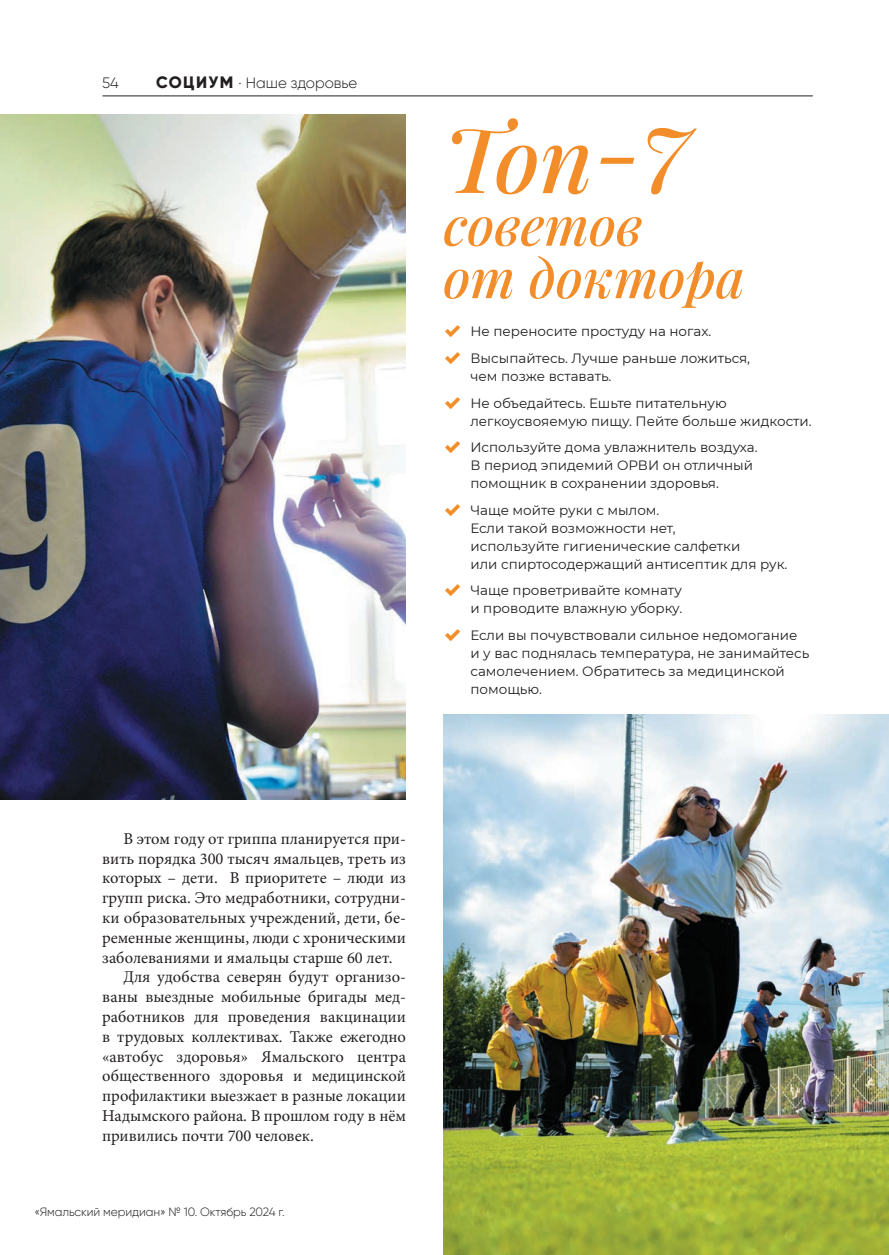
<style>
.page{position:relative;width:889px;height:1255px;background:#fff}
.page>*{position:absolute;margin:0;border:0;box-sizing:border-box;transform-origin:0 0}
.t1{font:italic 500 90px "Playfair Display";color:#f28d2a}
.t2{font:italic 500 54px/52.5px "Playfair Display";color:#f28d2a}
.t3{font:16.5px "Minion Pro";color:#231f20}
.t4{font:300 15px "Gilroy";color:#231f20}
.t5{font:13.5px/18px "Montserrat";color:#231f20}
.t6{font:300 12px "Gilroy";letter-spacing:-.01em;color:#231f20}
.s1{font-weight:800;font-size:16.5px}
</style>
<div class="page">
<hr style="left:102px;top:96px;width:711px;height:1px;background:#231f20">
<img style="left:0;top:115px;width:406px;height:684px">
<img style="left:444px;top:714px;width:445px;height:540px">
<p class="t4" style="left:102px;top:74px;width:18px">54</p>
<p class="t4" style="left:156px;top:74px;width:203px"><span class="s1">СОЦИУМ</span> . Наше здоровье</p>
<h1 class="t1" style="left:443px;top:89px;width:245px">Топ-7</h1>
<h2 class="t2" style="left:443px;top:195px;width:303px">советов<br>от доктора</h2>
<p class="t5" style="left:470px;top:318px;width:281px;line-height:26.5px">Не переносите простуду на ногах.<br>Высыпайтесь. Лучше раньше ложиться,</p>
<p class="t5" style="left:470px;top:362px;width:258px;line-height:26.5px">чем позже вставать.<br>Не объедайтесь. Ешьте питательную</p>
<p class="t5" style="left:470px;top:407px;width:343px;line-height:26.5px">легкоусвояемую пищу. Пейте больше жидкости.<br>Используйте дома увлажнитель воздуха.</p>
<p class="t5" style="left:470px;top:456px;width:284px">В период эпидемий ОРВИ он отличный помощник в сохранении здоровья.</p>
<p class="t5" style="left:470px;top:500px;width:318px">Чаще мойте руки с мылом.<br>Если такой возможности нет,<br>используйте гигиенические салфетки<br>или спиртосодержащий антисептик для рук.</p>
<p class="t5" style="left:470px;top:581px;width:213px">Чаще проветривайте комнату и проводите влажную уборку.</p>
<p class="t5" style="left:470px;top:625px;width:340px">Если вы почувствовали сильное недомогание и у вас поднялась температура, не занимайтесь самолечением. Обратитесь за медицинской помощью.</p>
<p class="t3" style="left:123px;top:827px;width:284px">В этом году от гриппа планируется при-</p>
<p class="t3" style="left:102px;top:847px;width:305px">вить порядка 300 тысяч ямальцев, треть из</p>
<p class="t3" style="left:102px;top:867px;width:305px">которых – дети. В приоритете – люди из</p>
<p class="t3" style="left:102px;top:886px;width:305px">групп риска. Это медработники, сотрудни-</p>
<p class="t3" style="left:102px;top:906px;width:305px">ки образовательных учреждений, дети, бе-</p>
<p class="t3" style="left:102px;top:926px;width:305px">ременные женщины, люди с хроническими</p>
<p class="t3" style="left:102px;top:946px;width:292px">заболеваниями и ямальцы старше 60 лет.</p>
<p class="t3" style="left:123px;top:966px;width:284px">Для удобства северян будут организо-</p>
<p class="t3" style="left:102px;top:985px;width:305px">ваны выездные мобильные бригады мед-</p>
<p class="t3" style="left:102px;top:1005px;width:305px">работников для проведения вакцинации</p>
<p class="t3" style="left:102px;top:1025px;width:305px">в трудовых коллективах. Также ежегодно</p>
<p class="t3" style="left:102px;top:1045px;width:305px">«автобус здоровья» Ямальского центра</p>
<p class="t3" style="left:102px;top:1065px;width:305px">общественного здоровья и медицинской</p>
<p class="t3" style="left:102px;top:1084px;width:305px">профилактики выезжает в разные локации</p>
<p class="t3" style="left:102px;top:1104px;width:305px">Надымского района. В прошлом году в нём</p>
<p class="t3" style="left:102px;top:1124px;width:213px">привились почти 700 человек.</p>
<p class="t6" style="left:34px;top:1203px;width:252px">«Ямальский меридиан» № 10. Октябрь 2024 г.</p>
</div>
